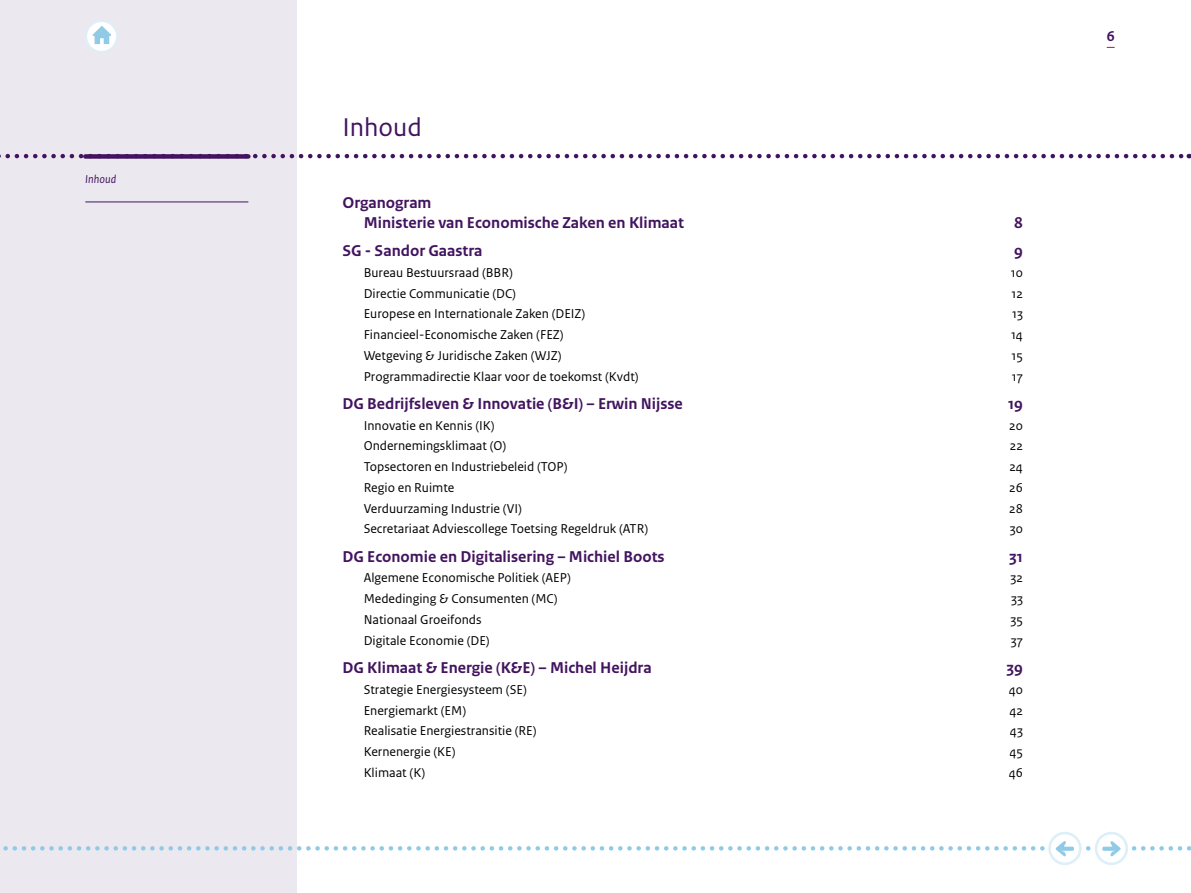
<style>
.page{position:relative;width:1191px;height:893px;background:#fff}
.page>*{position:absolute;margin:0;border:0;box-sizing:border-box;transform-origin:0 0}
.H2_Inhoud{font:27px "Rijksoverheid Sans Text";color:#42145f}
.t1{font:700 16.5px/19.8px "Rijksoverheid Sans Text";color:#42145f}
.t2{font:700 15px "Rijksoverheid Sans Text";color:#42145f}
.t3{font:13.5px "Rijksoverheid Sans Text";color:#000}
.t4{font:italic 12px "Rijksoverheid Sans Text";color:#42145f}
</style>
<div class="page">
<div style="left:0;top:0;width:297px;height:893px;background:#ece8ef"></div>
<svg style="left:1096px;top:833px;width:30px;height:31px"></svg>
<div style="left:1094px;top:832px;width:34px;height:33px;border:3px solid #ddeff8;border-radius:50%"></div>
<svg style="left:1049px;top:833px;width:31px;height:31px"></svg>
<div style="left:1048px;top:832px;width:33px;height:33px;border:3px solid #ddeff8;border-radius:50%"></div>
<svg style="left:3px;top:841px;width:1188px;height:15px"></svg>
<svg style="left:85px;top:158px;width:163px;height:1px"></svg>
<hr style="left:85px;top:202px;width:163px;height:1px;background:#42145f">
<div style="left:86px;top:21px;width:31px;height:31px;background:#fff;border-radius:50%"></div>
<div style="left:85px;top:20px;width:33px;height:33px;border:2px solid #ddeff8;border-radius:50%"></div>
<svg style="left:93px;top:26px;width:18px;height:18px"></svg>
<svg style="left:0;top:154px;width:1189px;height:4px"></svg>
<p class="t4" style="left:85px;top:172px;width:32px">Inhoud</p>
<h2 class="H2_Inhoud" style="left:342px;top:112px;width:81px">Inhoud</h2>
<p class="t1" style="left:364px;top:193px;width:322px;text-indent:-21px">Organogram<br>Ministerie van Economische Zaken en Klimaat</p>
<p class="t1" style="left:1014px;top:213px;width:10px">8</p>
<p class="t1" style="left:342px;top:241px;width:142px">SG - Sandor Gaastra</p>
<p class="t1" style="left:1014px;top:241px;width:10px">9</p>
<p class="t3" style="left:364px;top:265px;width:151px">Bureau Bestuursraad (BBR)</p>
<p class="t3" style="left:1011px;top:265px;width:14px">10</p>
<p class="t3" style="left:364px;top:285px;width:154px">Directie Communicatie (DC)</p>
<p class="t3" style="left:1011px;top:285px;width:13px">12</p>
<p class="t3" style="left:364px;top:306px;width:223px">Europese en Internationale Zaken (DEIZ)</p>
<p class="t3" style="left:1012px;top:306px;width:12px">13</p>
<p class="t3" style="left:364px;top:327px;width:201px">Financieel-Economische Zaken (FEZ)</p>
<p class="t3" style="left:1011px;top:327px;width:13px">14</p>
<p class="t3" style="left:364px;top:348px;width:199px">Wetgeving &amp; Juridische Zaken (WJZ)</p>
<p class="t3" style="left:1011px;top:348px;width:13px">15</p>
<p class="t3" style="left:364px;top:368px;width:276px">Programmadirectie Klaar voor de toekomst (Kvdt)</p>
<p class="t3" style="left:1011px;top:368px;width:13px">17</p>
<p class="t1" style="left:342px;top:394px;width:342px">DG Bedrijfsleven &amp; Innovatie (B&amp;I) – Erwin Nijsse</p>
<p class="t1" style="left:1008px;top:394px;width:16px">19</p>
<p class="t3" style="left:364px;top:417px;width:132px">Innovatie en Kennis (IK)</p>
<p class="t3" style="left:1009px;top:417px;width:15px">20</p>
<p class="t3" style="left:364px;top:438px;width:144px">Ondernemingsklimaat (O)</p>
<p class="t3" style="left:1009px;top:438px;width:15px">22</p>
<p class="t3" style="left:364px;top:459px;width:205px">Topsectoren en Industriebeleid (TOP)</p>
<p class="t3" style="left:1009px;top:459px;width:15px">24</p>
<p class="t3" style="left:364px;top:480px;width:92px">Regio en Ruimte</p>
<p class="t3" style="left:1009px;top:480px;width:15px">26</p>
<p class="t3" style="left:364px;top:500px;width:160px">Verduurzaming Industrie (VI)</p>
<p class="t3" style="left:1009px;top:500px;width:15px">28</p>
<p class="t3" style="left:364px;top:521px;width:286px">Secretariaat Adviescollege Toetsing Regeldruk (ATR)</p>
<p class="t3" style="left:1009px;top:521px;width:15px">30</p>
<p class="t1" style="left:342px;top:547px;width:324px">DG Economie en Digitalisering – Michiel Boots</p>
<p class="t1" style="left:1009px;top:547px;width:15px">31</p>
<p class="t3" style="left:364px;top:570px;width:209px">Algemene Economische Politiek (AEP)</p>
<p class="t3" style="left:1010px;top:570px;width:14px">32</p>
<p class="t3" style="left:364px;top:591px;width:195px">Mededinging &amp; Consumenten (MC)</p>
<p class="t3" style="left:1011px;top:591px;width:13px">33</p>
<p class="t3" style="left:364px;top:612px;width:119px">Nationaal Groeifonds</p>
<p class="t3" style="left:1010px;top:612px;width:14px">35</p>
<p class="t3" style="left:364px;top:633px;width:128px">Digitale Economie (DE)</p>
<p class="t3" style="left:1010px;top:633px;width:14px">37</p>
<p class="t1" style="left:342px;top:658px;width:311px">DG Klimaat &amp; Energie (K&amp;E) – Michel Heijdra</p>
<p class="t1" style="left:1006px;top:658px;width:18px">39</p>
<p class="t3" style="left:364px;top:682px;width:165px">Strategie Energiesysteem (SE)</p>
<p class="t3" style="left:1008px;top:682px;width:16px">40</p>
<p class="t3" style="left:364px;top:702px;width:104px">Energiemarkt (EM)</p>
<p class="t3" style="left:1009px;top:702px;width:15px">42</p>
<p class="t3" style="left:364px;top:723px;width:174px">Realisatie Energiestransitie (RE)</p>
<p class="t3" style="left:1010px;top:723px;width:15px">43</p>
<p class="t3" style="left:364px;top:744px;width:94px">Kernenergie (KE)</p>
<p class="t3" style="left:1009px;top:744px;width:15px">45</p>
<p class="t3" style="left:364px;top:765px;width:63px">Klimaat (K)</p>
<p class="t3" style="left:1008px;top:765px;width:16px">46</p>
<p class="t2" style="left:1106px;top:27px;width:9px">6</p>
</div>
